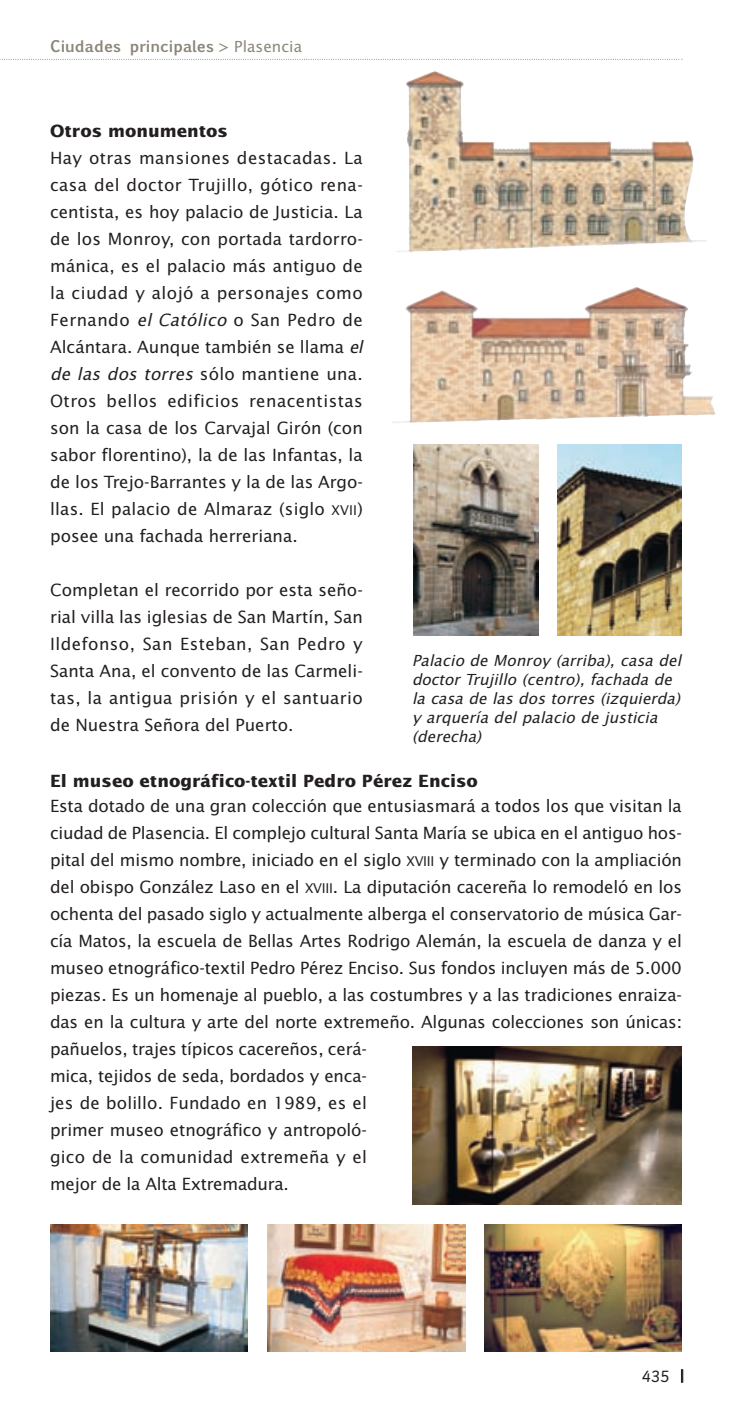
<style>
.page{position:relative;width:734px;height:1404px;background:#fff}
.page>*{position:absolute;margin:0;border:0;box-sizing:border-box;transform-origin:0 0}
.t1{font:16.88px/27px "Lucida Sans";letter-spacing:-.01em;color:#231f20;text-align:justify}
.t2{font:16.88px/27px "Lucida Sans";letter-spacing:.01em;color:#231f20}
.t3{font:700 16.88px "Lucida Sans";color:#231f20}
.t4{font:15.75px "Sassoon Primary";color:#231f20}
.t5{font:italic 15.3px/18.9px "Lucida Sans";color:#231f20}
.t6{font:700 15.3px "Euphemia UCAS";color:#8b8677}
.s1{font-family:"Lucida Sans";font-weight:400}
.s2{font-style:italic}
.s3{font-size:13.5px}
</style>
<div class="page">
<img style="left:0;top:58px;width:716px;height:1294px">
<p class="t6" style="left:50px;top:40px;width:253px">Ciudades principales <span class="s1">&gt; Plasencia</span></p>
<p class="t3" style="left:50px;top:124px;width:179px">Otros monumentos</p>
<p class="t2" style="left:50px;top:146px;width:317px">Hay otras mansiones destacadas. La casa del doctor Trujillo, gótico rena&shy;centista, es hoy palacio de Justicia. La de los Monroy, con portada tardorro&shy;mánica, es el palacio más antiguo de la ciudad y alojó a personajes como Fernando <span class="s2">el Católico</span> o San Pedro de Alcántara. Aunque también se llama <span class="s2">el de las dos torres</span> sólo mantiene una.<br>Otros bellos edificios renacentistas son la casa de los Carvajal Girón (con sabor florentino), la de las Infantas, la de los Trejo-Barrantes y la de las Argo&shy;llas. El palacio de Almaraz (siglo <span class="s3">XVII</span>) posee una fachada herreriana.</p>
<p class="t1" style="left:50px;top:578px;width:314px">Completan el recorrido por esta seño&shy;rial villa las iglesias de San Martín, San Ildefonso, San Esteban, San Pedro y Santa Ana, el convento de las Carmeli&shy;tas, la antigua prisión y el santuario de Nuestra Señora del Puerto.</p>
<p class="t5" style="left:412px;top:652px;width:274px">Palacio de Monroy (arriba), casa del doctor Truj illo (centro), fachada de la casa de las dos torres (izquierda) y arquería del palacio de j usticia (derecha)</p>
<p class="t3" style="left:50px;top:774px;width:429px">El museo etnográfico-textil Pedro Pérez Enciso</p>
<p class="t1" style="left:50px;top:794px;width:633px;text-align:left">Esta dotado de una gran colección que entusiasmará a todos los que visitan la ciudad de Plasencia. El complejo cultural Santa María se ubica en el antiguo hos&shy;pital del mismo nombre, iniciado en el siglo <span class="s3">XVIII</span> y terminado con la ampliación del obispo González Laso en el <span class="s3">XVIII</span>. La diputación cacereña lo remodeló en los ochenta del pasado siglo y actualmente alberga el conservatorio de música Gar&shy;cía Matos, la escuela de Bellas Artes Rodrigo Alemán, la escuela de danza y el museo etnográfico-textil Pedro Pérez Enciso. Sus fondos incluyen más de 5.000 piezas. Es un homenaje al pueblo, a las costumbres y a las tradiciones enraiza&shy;das en la cultura y arte del norte extremeño. Algunas colecciones son únicas: pañuelos, trajes típicos cacereños, cerá-<br>mica, tejidos de seda, bordados y enca-<br>jes de bolillo. Fundado en 1989, es el<br>primer museo etnográfico y antropoló-<br>gico de la comunidad extremeña y el<br>mejor de la Alta Extremadura.</p>
<p class="t4" style="left:641px;top:1370px;width:43px">435 |</p>
</div>
